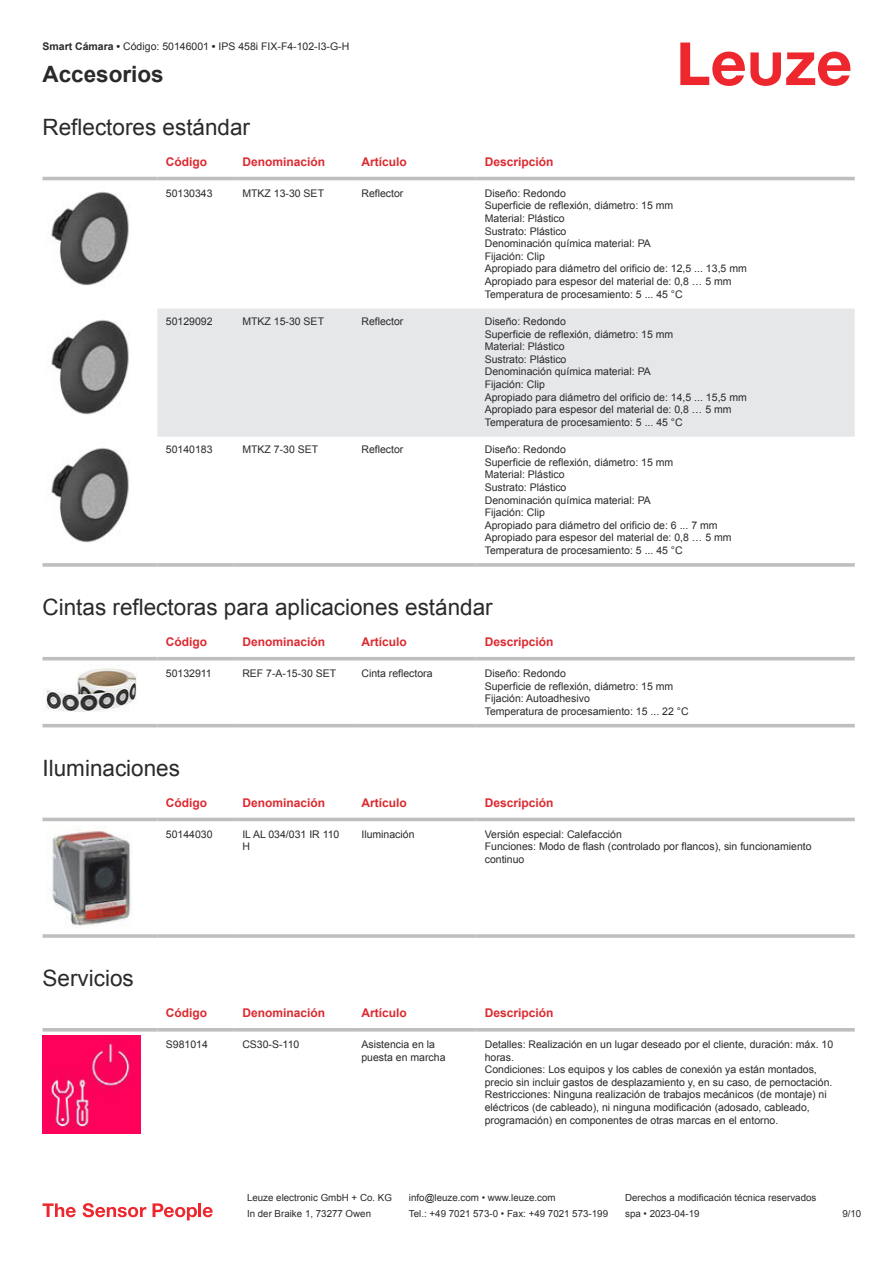
<style>
.page{position:relative;width:893px;height:1263px;background:#fff}
.page>*{position:absolute;margin:0;border:0;box-sizing:border-box;transform-origin:0 0}
.t1{font:22.5px "Arial";color:#2b292a}
.t2{font:700 22.5px "Arial";color:#2b292a}
.t3{font:700 12px "Arial";color:#db2a30}
.t4{font:10.5px/12.6px "Arial";color:#2b292a}
.t5{font:9.75px "Arial";color:#2b292a}
.s1{font-weight:700}
</style>
<div class="page">
<svg style="left:680px;top:43px;width:170px;height:43px"></svg>
<div style="left:43px;top:176px;width:812px;height:5px;background:#eeefef"></div>
<div style="left:157px;top:308px;width:698px;height:129px;background:#e6e7e9"></div>
<hr style="left:43px;top:177px;width:114px;height:3px;background:#bdbfc1">
<hr style="left:157px;top:177px;width:77px;height:3px;background:#bdbfc1">
<hr style="left:234px;top:177px;width:119px;height:3px;background:#bdbfc1">
<hr style="left:353px;top:177px;width:123px;height:3px;background:#bdbfc1">
<hr style="left:476px;top:177px;width:379px;height:3px;background:#bdbfc1">
<svg style="left:43px;top:563px;width:114px;height:4px"></svg>
<hr style="left:157px;top:563px;width:77px;height:4px;background:#c6c8ca">
<svg style="left:234px;top:563px;width:119px;height:4px"></svg>
<svg style="left:353px;top:563px;width:123px;height:4px"></svg>
<hr style="left:476px;top:563px;width:379px;height:4px;background:#c6c8ca">
<img style="left:45px;top:192px;width:84px;height:94px">
<img style="left:51px;top:320px;width:78px;height:95px">
<img style="left:51px;top:448px;width:78px;height:95px">
<svg style="left:43px;top:660px;width:812px;height:68px"></svg>
<hr style="left:43px;top:657px;width:114px;height:3px;background:#bdbfc1">
<hr style="left:157px;top:657px;width:77px;height:3px;background:#bdbfc1">
<hr style="left:234px;top:657px;width:119px;height:3px;background:#bdbfc1">
<hr style="left:353px;top:657px;width:123px;height:3px;background:#bdbfc1">
<hr style="left:476px;top:657px;width:379px;height:3px;background:#bdbfc1">
<hr style="left:43px;top:724px;width:114px;height:3px;background:#bdbfc1">
<hr style="left:157px;top:724px;width:77px;height:3px;background:#bdbfc1">
<hr style="left:234px;top:724px;width:119px;height:3px;background:#bdbfc1">
<hr style="left:353px;top:724px;width:123px;height:3px;background:#bdbfc1">
<hr style="left:476px;top:724px;width:379px;height:3px;background:#bdbfc1">
<img style="left:43px;top:665px;width:97px;height:50px">
<svg style="left:43px;top:817px;width:812px;height:72px"></svg>
<hr style="left:43px;top:818px;width:114px;height:3px;background:#bdbfc1">
<hr style="left:157px;top:818px;width:77px;height:3px;background:#bdbfc1">
<hr style="left:234px;top:818px;width:119px;height:3px;background:#bdbfc1">
<hr style="left:353px;top:818px;width:123px;height:3px;background:#bdbfc1">
<hr style="left:476px;top:818px;width:379px;height:3px;background:#bdbfc1">
<hr style="left:43px;top:934px;width:114px;height:4px;background:#bdbfc1">
<hr style="left:157px;top:934px;width:77px;height:4px;background:#c7c9cb">
<hr style="left:234px;top:934px;width:119px;height:4px;background:#bdbfc1">
<hr style="left:353px;top:934px;width:123px;height:4px;background:#bdbfc1">
<hr style="left:476px;top:934px;width:379px;height:4px;background:#c7c9cb">
<img style="left:47px;top:825px;width:89px;height:102px">
<svg style="left:43px;top:1031px;width:812px;height:103px"></svg>
<hr style="left:43px;top:1028px;width:114px;height:3px;background:#bdbfc1">
<hr style="left:157px;top:1028px;width:77px;height:3px;background:#bdbfc1">
<hr style="left:234px;top:1028px;width:119px;height:3px;background:#bdbfc1">
<hr style="left:353px;top:1028px;width:123px;height:3px;background:#bdbfc1">
<hr style="left:476px;top:1028px;width:379px;height:3px;background:#bdbfc1">
<img style="left:43px;top:1036px;width:97px;height:98px">
<svg style="left:43px;top:1203px;width:33px;height:14px"></svg>
<svg style="left:83px;top:1203px;width:63px;height:14px"></svg>
<svg style="left:153px;top:1203px;width:44px;height:17px"></svg>
<hr style="left:198px;top:1203px;width:3px;height:14px;background:#ed272d">
<svg style="left:203px;top:1207px;width:10px;height:10px"></svg>
<p class="t4" style="left:43px;top:41px;width:308px"><span class="s1">Smart Cámara •</span> Código: 50146001 <span class="s1">•</span> IPS 458i FIX-F4-102-I3-G-H</p>
<h1 class="t2" style="left:43px;top:66px;width:123px">Accesorios</h1>
<h1 class="t1" style="left:43px;top:119px;width:209px">Reflectores estándar</h1>
<p class="t3" style="left:166px;top:157px;width:43px">Código</p>
<p class="t3" style="left:242px;top:157px;width:84px">Denominación</p>
<p class="t3" style="left:361px;top:157px;width:47px">Artículo</p>
<p class="t3" style="left:485px;top:157px;width:70px">Descripción</p>
<p class="t4" style="left:166px;top:188px;width:48px">50130343</p>
<p class="t4" style="left:242px;top:188px;width:83px">MTKZ 13-30 SET</p>
<p class="t4" style="left:361px;top:188px;width:44px">Reflector</p>
<p class="t4" style="left:485px;top:188px;width:264px">Diseño: Redondo<br>Superficie de reflexión, diámetro: 15 mm<br>Material: Plástico<br>Sustrato: Plástico<br>Denominación química material: PA<br>Fijación: Clip<br>Apropiado para diámetro del orificio de: 12,5 ... 13,5 mm<br>Apropiado para espesor del material de: 0,8 … 5 mm<br>Temperatura de procesamiento: 5 ... 45 °C</p>
<p class="t4" style="left:166px;top:316px;width:48px">50129092</p>
<p class="t4" style="left:242px;top:316px;width:83px">MTKZ 15-30 SET</p>
<p class="t4" style="left:361px;top:316px;width:44px">Reflector</p>
<p class="t4" style="left:485px;top:316px;width:264px">Diseño: Redondo<br>Superficie de reflexión, diámetro: 15 mm<br>Material: Plástico<br>Sustrato: Plástico<br>Denominación química material: PA<br>Fijación: Clip<br>Apropiado para diámetro del orificio de: 14,5 ... 15,5 mm<br>Apropiado para espesor del material de: 0,8 … 5 mm<br>Temperatura de procesamiento: 5 ... 45 °C</p>
<p class="t4" style="left:166px;top:444px;width:48px">50140183</p>
<p class="t4" style="left:242px;top:444px;width:77px">MTKZ 7-30 SET</p>
<p class="t4" style="left:361px;top:444px;width:44px">Reflector</p>
<p class="t4" style="left:485px;top:444px;width:248px">Diseño: Redondo<br>Superficie de reflexión, diámetro: 15 mm<br>Material: Plástico<br>Sustrato: Plástico<br>Denominación química material: PA<br>Fijación: Clip<br>Apropiado para diámetro del orificio de: 6 ... 7 mm<br>Apropiado para espesor del material de: 0,8 … 5 mm<br>Temperatura de procesamiento: 5 ... 45 °C</p>
<h1 class="t1" style="left:43px;top:599px;width:452px">Cintas reflectoras para aplicaciones estándar</h1>
<p class="t3" style="left:166px;top:637px;width:43px">Código</p>
<p class="t3" style="left:242px;top:637px;width:84px">Denominación</p>
<p class="t3" style="left:361px;top:637px;width:47px">Artículo</p>
<p class="t3" style="left:485px;top:637px;width:70px">Descripción</p>
<p class="t4" style="left:166px;top:668px;width:47px">50132911</p>
<p class="t4" style="left:242px;top:668px;width:95px">REF 7-A-15-30 SET</p>
<p class="t4" style="left:361px;top:668px;width:73px">Cinta reflectora</p>
<p class="t4" style="left:485px;top:668px;width:205px">Diseño: Redondo<br>Superficie de reflexión, diámetro: 15 mm<br>Fijación: Autoadhesivo<br>Temperatura de procesamiento: 15 ... 22 °C</p>
<h1 class="t1" style="left:43px;top:760px;width:139px">Iluminaciones</h1>
<p class="t3" style="left:166px;top:798px;width:43px">Código</p>
<p class="t3" style="left:242px;top:798px;width:84px">Denominación</p>
<p class="t3" style="left:361px;top:798px;width:47px">Artículo</p>
<p class="t3" style="left:485px;top:798px;width:70px">Descripción</p>
<p class="t4" style="left:166px;top:829px;width:48px">50144030</p>
<p class="t4" style="left:242px;top:829px;width:99px">IL AL 034/031 IR 110<br>H</p>
<p class="t4" style="left:361px;top:829px;width:55px">Iluminación</p>
<p class="t4" style="left:485px;top:829px;width:328px">Versión especial: Calefacción<br>Funciones: Modo de flash (controlado por flancos), sin funcionamiento continuo</p>
<h1 class="t1" style="left:43px;top:970px;width:93px">Servicios</h1>
<p class="t3" style="left:166px;top:1008px;width:43px">Código</p>
<p class="t3" style="left:242px;top:1008px;width:84px">Denominación</p>
<p class="t3" style="left:361px;top:1008px;width:47px">Artículo</p>
<p class="t3" style="left:485px;top:1008px;width:70px">Descripción</p>
<p class="t4" style="left:166px;top:1039px;width:44px">S981014</p>
<p class="t4" style="left:242px;top:1039px;width:58px">CS30-S-110</p>
<p class="t4" style="left:361px;top:1039px;width:86px">Asistencia en la puesta en marcha</p>
<p class="t4" style="left:485px;top:1039px;width:350px">Detalles: Realización en un lugar deseado por el cliente, duración: máx. 10 horas.<br>Condiciones: Los equipos y los cables de conexión ya están montados, precio sin incluir gastos de desplazamiento y, en su caso, de pernoctación.<br>Restricciones: Ninguna realización de trabajos mecánicos (de montaje) ni eléctricos (de cableado), ni ninguna modificación (adosado, cableado, programación) en componentes de otras marcas en el entorno.</p>
<p class="t5" style="left:247px;top:1194px;width:146px">Leuze electronic GmbH + Co. KG</p>
<p class="t5" style="left:409px;top:1194px;width:148px">info@leuze.com • www.leuze.com</p>
<p class="t5" style="left:625px;top:1194px;width:193px">Derechos a modificación técnica reservados</p>
<p class="t5" style="left:247px;top:1210px;width:126px">In der Braike 1, 73277 Owen</p>
<p class="t5" style="left:409px;top:1210px;width:201px">Tel.: +49 7021 573-0 • Fax: +49 7021 573-199</p>
<p class="t5" style="left:625px;top:1210px;width:76px">spa • 2023-04-19</p>
<p class="t5" style="left:842px;top:1210px;width:20px">9 /10</p>
</div>
